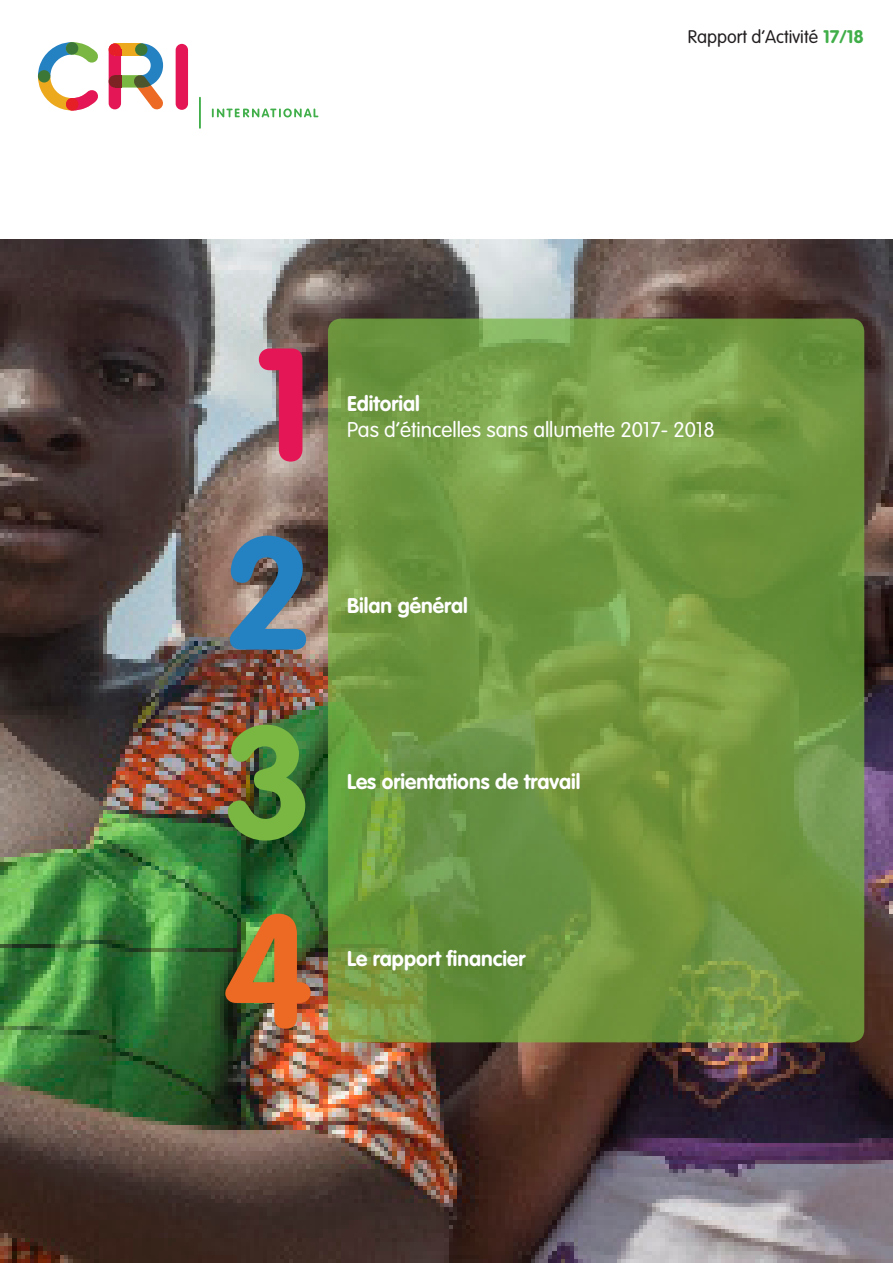
<style>
.page{position:relative;width:893px;height:1263px;background:#fff}
.page>*{position:absolute;margin:0;border:0;box-sizing:border-box;transform-origin:0 0}
.t1{font:700 157.5px/189px "VAG Rounded Std";color:#e51655;text-align:justify}
.t2{font:700 21px "VAG Rounded Std";color:#fff}
.t3{font:300 21px "VAG Rounded Std";color:#fff}
.t4{font:300 18px "VAG Rounded Std";color:#231f20}
.s1{font-weight:700;color:#40ae49}
.s2{color:#2481c2}
.s3{color:#79b742}
.s4{color:#ec6a23}
</style>
<div class="page">
<img style="left:0;top:240px;width:893px;height:1023px">
<svg style="left:328px;top:319px;width:536px;height:723px;background:#719841"></svg>
<svg style="left:38px;top:42px;width:60px;height:68px"></svg>
<div style="left:66px;top:42px;width:12px;height:13px;background:#3d7738;border-radius:50%"></div>
<div style="left:38px;top:70px;width:12px;height:13px;background:#3d7738;border-radius:50%"></div>
<div style="left:66px;top:98px;width:12px;height:12px;background:#e61e25;border-radius:50%"></div>
<div style="left:176px;top:44px;width:12px;height:66px;background:#e51655;border-radius:6px"></div>
<div style="left:121px;top:75px;width:20px;height:13px;background:#79b742"></div>
<div style="left:109px;top:43px;width:12px;height:66px;background:#e51655;border-radius:6px"></div>
<div style="left:115px;top:43px;width:26px;height:13px;background:#eda91e"></div>
<div style="left:109px;top:43px;width:12px;height:13px;background:#e61e27;border-radius:50%"></div>
<div style="left:115px;top:75px;width:6px;height:13px;background:#7e2324"></div>
<div style="left:109px;top:75px;width:12px;height:13px;background:#7e2324;border-radius:50%"></div>
<svg style="left:133px;top:43px;width:31px;height:67px"></svg>
<svg style="left:212px;top:108px;width:106px;height:9px"></svg>
<hr style="left:199px;top:97px;width:2px;height:32px;background:#40ae49">
<p class="t4" style="left:688px;top:27px;width:178px">Rapport d’Activité <span class="s1">17/18</span></p>
<p class="t1" style="left:223px;top:317px;width:92px">1<br><span class="s2">2<br></span><span class="s3">3<br></span><span class="s4">4</span></p>
<p class="t2" style="left:347px;top:392px;width:74px">Editorial</p>
<p class="t3" style="left:347px;top:417px;width:369px">Pas d’étincelles sans allumette 2017- 2018</p>
<p class="t2" style="left:347px;top:593px;width:122px">Bilan général</p>
<p class="t2" style="left:347px;top:770px;width:235px">Les orientations de travail</p>
<p class="t2" style="left:347px;top:946px;width:180px">Le rapport financier</p>
</div>
